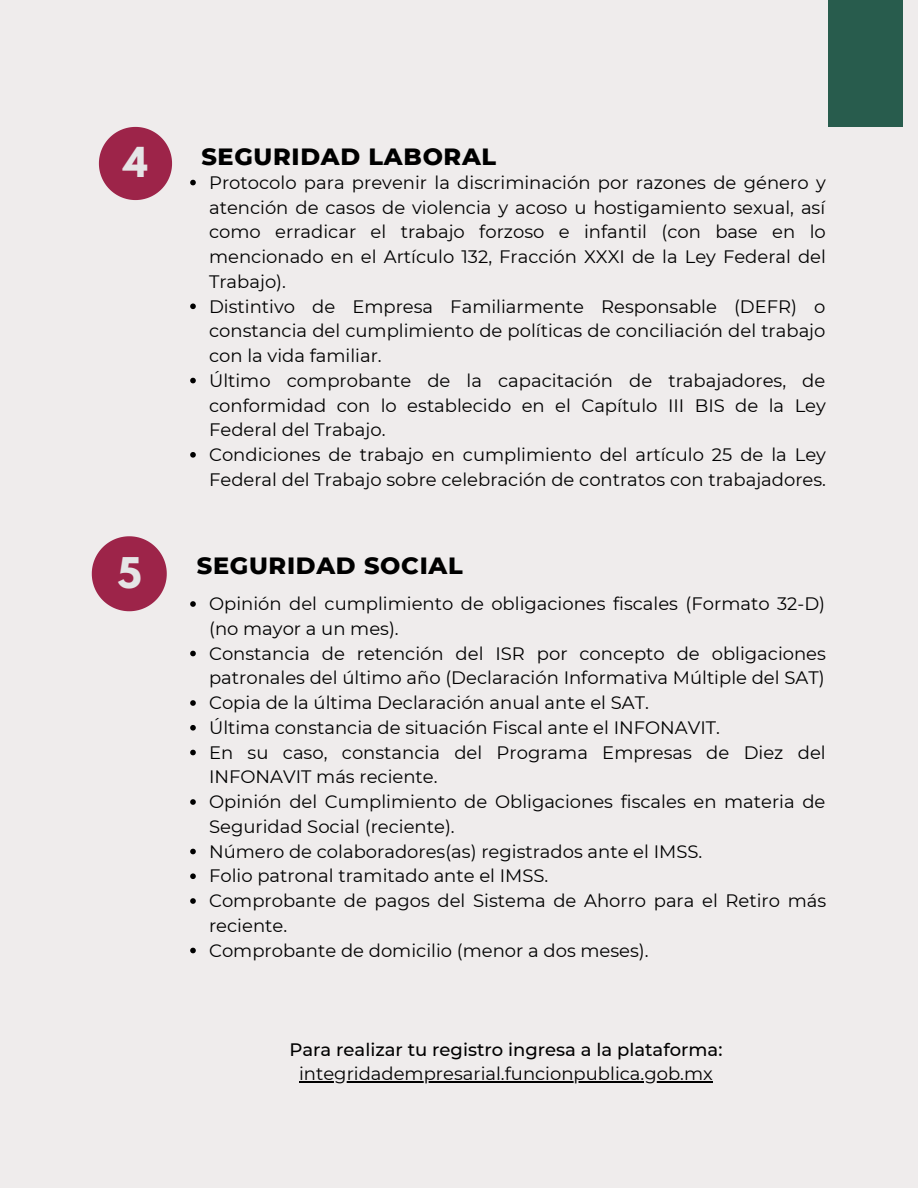
<style>
.page{position:relative;width:918px;height:1188px;background:#efecec}
.page>*{position:absolute;margin:0;border:0;box-sizing:border-box;transform-origin:0 0}
.t1{font:700 37.5px "League Spartan";color:#e5e5e6}
.t2{font:700 36.6px "League Spartan";color:#e5e5e6}
.t3{font:800 24px "Montserrat";letter-spacing:.03em;color:#000}
.t4{font:18px/24.8px "Montserrat";color:#000}
.t5{font:500 18px "Montserrat";color:#000}
</style>
<div class="page">
<svg style="left:190px;top:601px;width:6px;height:6px"></svg>
<svg style="left:190px;top:651px;width:6px;height:5px"></svg>
<svg style="left:190px;top:700px;width:6px;height:6px"></svg>
<svg style="left:190px;top:725px;width:6px;height:6px"></svg>
<svg style="left:190px;top:750px;width:6px;height:5px"></svg>
<svg style="left:190px;top:799px;width:6px;height:6px"></svg>
<svg style="left:190px;top:849px;width:6px;height:5px"></svg>
<svg style="left:190px;top:873px;width:6px;height:6px"></svg>
<svg style="left:190px;top:898px;width:6px;height:6px"></svg>
<svg style="left:190px;top:948px;width:6px;height:5px"></svg>
<hr style="left:299px;top:1082px;width:414px;height:1px;background:#000">
<svg style="left:92px;top:536px;width:75px;height:75px"></svg>
<svg style="left:190px;top:180px;width:6px;height:5px"></svg>
<svg style="left:190px;top:304px;width:6px;height:5px"></svg>
<svg style="left:190px;top:378px;width:6px;height:5px"></svg>
<svg style="left:190px;top:452px;width:6px;height:6px"></svg>
<svg style="left:99px;top:127px;width:73px;height:73px"></svg>
<div style="left:829px;top:0;width:74px;height:127px;background:#285c4d"></div>
<h2 class="t2" style="left:124px;top:144px;width:26px">4</h2>
<h1 class="t1" style="left:117px;top:554px;width:26px">5</h1>
<h3 class="t3" style="left:201px;top:141px;width:296px">SEGURIDAD LABORAL</h3>
<p class="t4" style="left:209px;top:170px;width:619px">Protocolo para prevenir la discriminación por razones de género y atención de casos de violencia y acoso u hostigamiento sexual, así como erradicar el trabajo forzoso e infantil (con base en lo mencionado en el Artículo 132, Fracción XXXI de la Ley Federal del Trabajo).<br>Distintivo de Empresa Familiarmente Responsable (DEFR) o constancia del cumplimiento de políticas de conciliación del trabajo con la vida familiar.<br>Último comprobante de la capacitación de trabajadores, de conformidad con lo establecido en el Capítulo III BIS de la Ley Federal del Trabajo.<br>Condiciones de trabajo en cumplimiento del artículo 25 de la Ley Federal del Trabajo sobre celebración de contratos con trabajadores.</p>
<h3 class="t3" style="left:197px;top:551px;width:267px">SEGURIDAD SOCIAL</h3>
<p class="t4" style="left:209px;top:591px;width:619px">Opinión del cumplimiento de obligaciones fiscales (Formato 32-D) (no mayor a un mes).<br>Constancia de retención del ISR por concepto de obligaciones patronales del último año (Declaración Informativa Múltiple del SAT)<br>Copia de la última Declaración anual ante el SAT.<br>Última constancia de situación Fiscal ante el INFONAVIT.<br>En su caso, constancia del Programa Empresas de Diez del INFONAVIT más reciente.<br>Opinión del Cumplimiento de Obligaciones fiscales en materia de Seguridad Social (reciente).<br>Número de colaboradores(as) registrados ante el IMSS.<br>Folio patronal tramitado ante el IMSS.<br>Comprobante de pagos del Sistema de Ahorro para el Retiro más reciente.<br>Comprobante de domicilio (menor a dos meses).</p>
<p class="t5" style="left:289px;top:1038px;width:435px">Para realizar tu registro ingresa a la plataforma:</p>
<p class="t4" style="left:299px;top:1062px;width:415px">integridadempresarial.funcionpublica.gob.mx</p>
</div>
